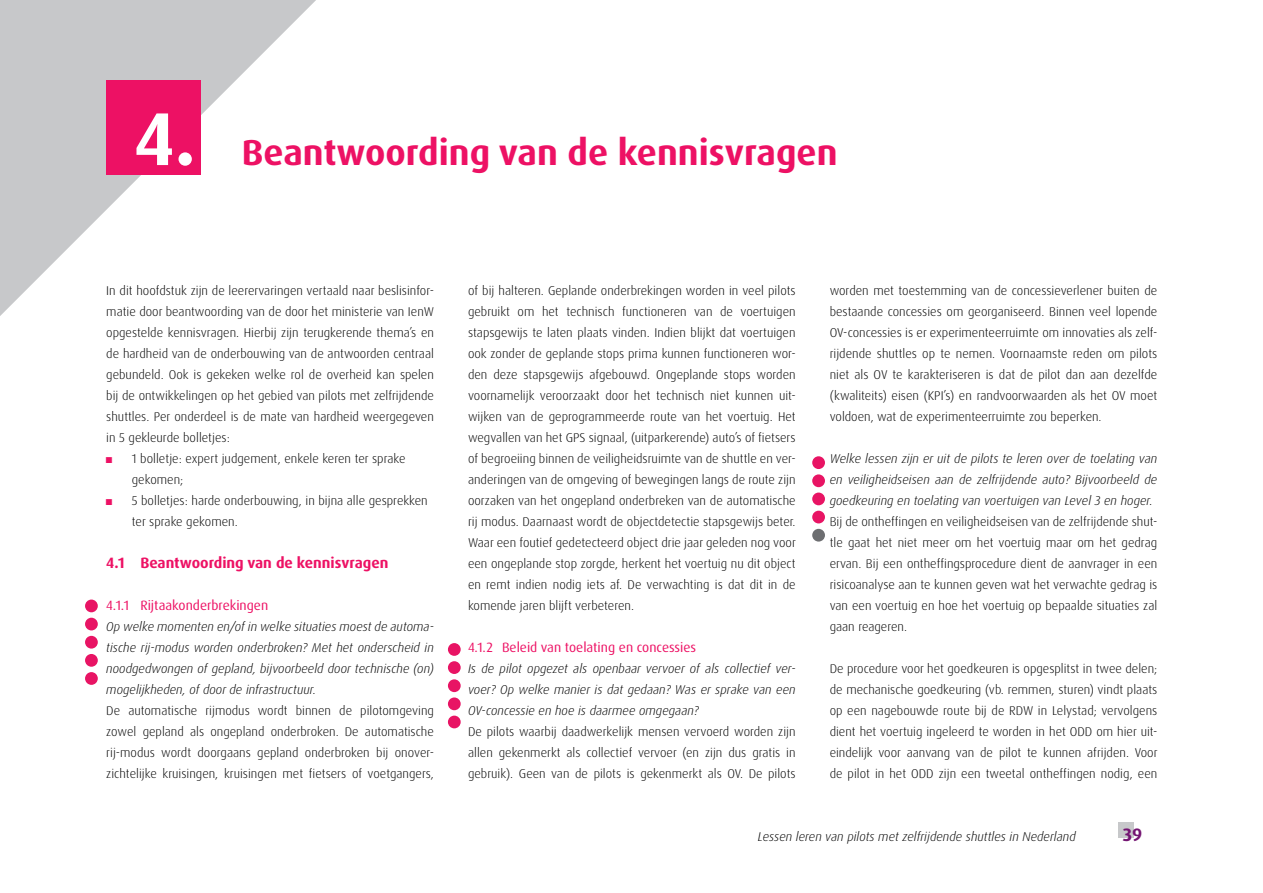
<style>
.page{position:relative;width:1263px;height:893px;background:#fff}
.page>*{position:absolute;margin:0;border:0;box-sizing:border-box;transform-origin:0 0}
.t1{font:700 36px "Dax OT";color:#ed1164}
.t2{font:700 18px "Dax OT";color:#741472}
.t3{font:700 15px "Dax OT";color:#ed1164}
.t4{font:13.5px "Dax OT";color:#ed1164}
.t5{font:300 12.75px/21px "Dax OT";color:#000;text-align:justify}
.t6{font:italic 300 12.75px/21px "Dax OT";color:#000;text-align:justify}
.s1{font-size:75px;color:#fff}
.s2{font-family:"Arial Narrow";font-weight:400;color:#ed1164}
</style>
<div class="page">
<div style="left:1119px;top:822px;width:15px;height:16px;background:#c7c8ca"></div>
<svg style="left:1px;top:0;width:315px;height:315px"></svg>
<img style="left:0;top:0;width:1px;height:893px">
<div style="left:106px;top:80px;width:95px;height:95px;background:#ed1164"></div>
<svg style="left:0;top:316px;width:1px;height:577px"></svg>
<div style="left:85px;top:672px;width:13px;height:13px;background:#e81464;border-radius:50%"></div>
<div style="left:85px;top:654px;width:13px;height:13px;background:#e81464;border-radius:50%"></div>
<div style="left:85px;top:636px;width:13px;height:13px;background:#e81464;border-radius:50%"></div>
<div style="left:85px;top:618px;width:13px;height:12px;background:#e81464;border-radius:50%"></div>
<div style="left:85px;top:600px;width:13px;height:12px;background:#e81464;border-radius:50%"></div>
<div style="left:448px;top:716px;width:13px;height:12px;background:#e81464;border-radius:50%"></div>
<div style="left:448px;top:697px;width:13px;height:13px;background:#e81464;border-radius:50%"></div>
<div style="left:448px;top:679px;width:13px;height:13px;background:#e81464;border-radius:50%"></div>
<div style="left:448px;top:661px;width:13px;height:13px;background:#e81464;border-radius:50%"></div>
<div style="left:448px;top:643px;width:13px;height:13px;background:#e81464;border-radius:50%"></div>
<div style="left:812px;top:529px;width:13px;height:13px;background:#6d6e71;border-radius:50%"></div>
<div style="left:812px;top:511px;width:13px;height:12px;background:#e81464;border-radius:50%"></div>
<div style="left:812px;top:493px;width:13px;height:12px;background:#e81464;border-radius:50%"></div>
<div style="left:812px;top:474px;width:13px;height:13px;background:#e81464;border-radius:50%"></div>
<div style="left:812px;top:456px;width:13px;height:13px;background:#e81464;border-radius:50%"></div>
<h1 class="t1" style="left:134px;top:129px;width:705px"><span class="s1">4.</span> Beantwoording van de kennisvragen</h1>
<p class="t5" style="left:106px;top:281px;width:329px">In dit hoofdstuk zijn de leerervaringen vertaald naar beslisinfor&shy;matie door beantwoording van de door het ministerie van IenW opgestelde kennisvragen. Hierbij zijn terugkerende thema’s en de hardheid van de onderbouwing van de antwoorden centraal gebundeld. Ook is gekeken welke rol de overheid kan spelen bij de ontwikkelingen op het gebied van pilots met zelfrijdende shuttles. Per onderdeel is de mate van hardheid weergegeven in 5 gekleurde bolletjes:</p>
<p class="t5" style="left:132px;top:449px;width:275px;text-indent:-26px"><span class="s2">■</span> 1 bolletje: expert judgement, enkele keren ter sprake gekomen;</p>
<p class="t5" style="left:132px;top:491px;width:297px;text-indent:-26px"><span class="s2">■</span> 5 bolletjes: harde onderbouwing, in bijna alle gesprekken ter sprake gekomen.</p>
<p class="t3" style="left:106px;top:553px;width:284px">4.1 Beantwoording van de kennisvragen</p>
<p class="t4" style="left:106px;top:597px;width:163px">4.1.1 Rijtaakonderbrekingen</p>
<p class="t6" style="left:106px;top:617px;width:329px">Op welke momenten en/of in welke situaties moest de automa&shy;tische rij-modus worden onderbroken? Met het onderscheid in noodgedwongen of gepland, bijvoorbeeld door technische (on) mogelijkheden, of door de infrastructuur.</p>
<p class="t5" style="left:106px;top:701px;width:329px">De automatische rijmodus wordt binnen de pilotomgeving zowel gepland als ongepland onderbroken. De automatische rij-modus wordt doorgaans gepland onderbroken bij onover&shy;zichtelijke kruisingen, kruisingen met fietsers of voetgangers,</p>
<p class="t5" style="left:468px;top:281px;width:329px">of bij halteren. Geplande onderbrekingen worden in veel pilots gebruikt om het technisch functioneren van de voertuigen stapsgewijs te laten plaats vinden. Indien blijkt dat voertuigen ook zonder de geplande stops prima kunnen functioneren wor&shy;den deze stapsgewijs afgebouwd. Ongeplande stops worden voornamelijk veroorzaakt door het technisch niet kunnen uit&shy;wijken van de geprogrammeerde route van het voertuig. Het wegvallen van het GPS signaal, (uitparkerende) auto’s of fietsers of begroeiing binnen de veiligheidsruimte van de shuttle en ver&shy;anderingen van de omgeving of bewegingen langs de route zijn oorzaken van het ongepland onderbreken van de automatische rij modus. Daarnaast wordt de objectdetectie stapsgewijs beter.<br>Waar een foutief gedetecteerd object drie jaar geleden nog voor een ongeplande stop zorgde, herkent het voertuig nu dit object en remt indien nodig iets af. De verwachting is dat dit in de komende jaren blijft verbeteren.</p>
<p class="t4" style="left:468px;top:639px;width:230px">4.1.2 Beleid van toelating en concessies</p>
<p class="t6" style="left:468px;top:659px;width:329px">Is de pilot opgezet als openbaar vervoer of als collectief ver&shy;voer? Op welke manier is dat gedaan? Was er sprake van een OV-concessie en hoe is daarmee omgegaan?</p>
<p class="t5" style="left:468px;top:722px;width:329px">De pilots waarbij daadwerkelijk mensen vervoerd worden zijn allen gekenmerkt als collectief vervoer (en zijn dus gratis in gebruik). Geen van de pilots is gekenmerkt als OV. De pilots</p>
<p class="t5" style="left:830px;top:281px;width:329px">worden met toestemming van de concessieverlener buiten de bestaande concessies om georganiseerd. Binnen veel lopende OV-concessies is er experimenteerruimte om innovaties als zelf&shy;rijdende shuttles op te nemen. Voornaamste reden om pilots niet als OV te karakteriseren is dat de pilot dan aan dezelfde (kwaliteits) eisen (KPI’s) en randvoorwaarden als het OV moet voldoen, wat de experimenteerruimte zou beperken.</p>
<p class="t6" style="left:830px;top:448px;width:329px">Welke lessen zijn er uit de pilots te leren over de toelating van en veiligheidseisen aan de zelfrijdende auto? Bijvoorbeeld de goedkeuring en toelating van voertuigen van Level 3 en hoger.</p>
<p class="t5" style="left:830px;top:512px;width:329px">Bij de ontheffingen en veiligheidseisen van de zelfrijdende shut&shy;tle gaat het niet meer om het voertuig maar om het gedrag ervan. Bij een ontheffingsprocedure dient de aanvrager in een risicoanalyse aan te kunnen geven wat het verwachte gedrag is van een voertuig en hoe het voertuig op bepaalde situaties zal gaan reageren.</p>
<p class="t5" style="left:830px;top:658px;width:329px">De procedure voor het goedkeuren is opgesplitst in twee delen; de mechanische goedkeuring (vb. remmen, sturen) vindt plaats op een nagebouwde route bij de RDW in Lelystad; vervolgens dient het voertuig ingeleerd te worden in het ODD om hier uit&shy;eindelijk voor aanvang van de pilot te kunnen afrijden. Voor de pilot in het ODD zijn een tweetal ontheffingen nodig, een</p>
<p class="t6" style="left:758px;top:827px;width:320px">Lessen leren van pilots met zelfrijdende shuttles in Nederland</p>
<h2 class="t2" style="left:1123px;top:824px;width:21px">39</h2>
</div>
